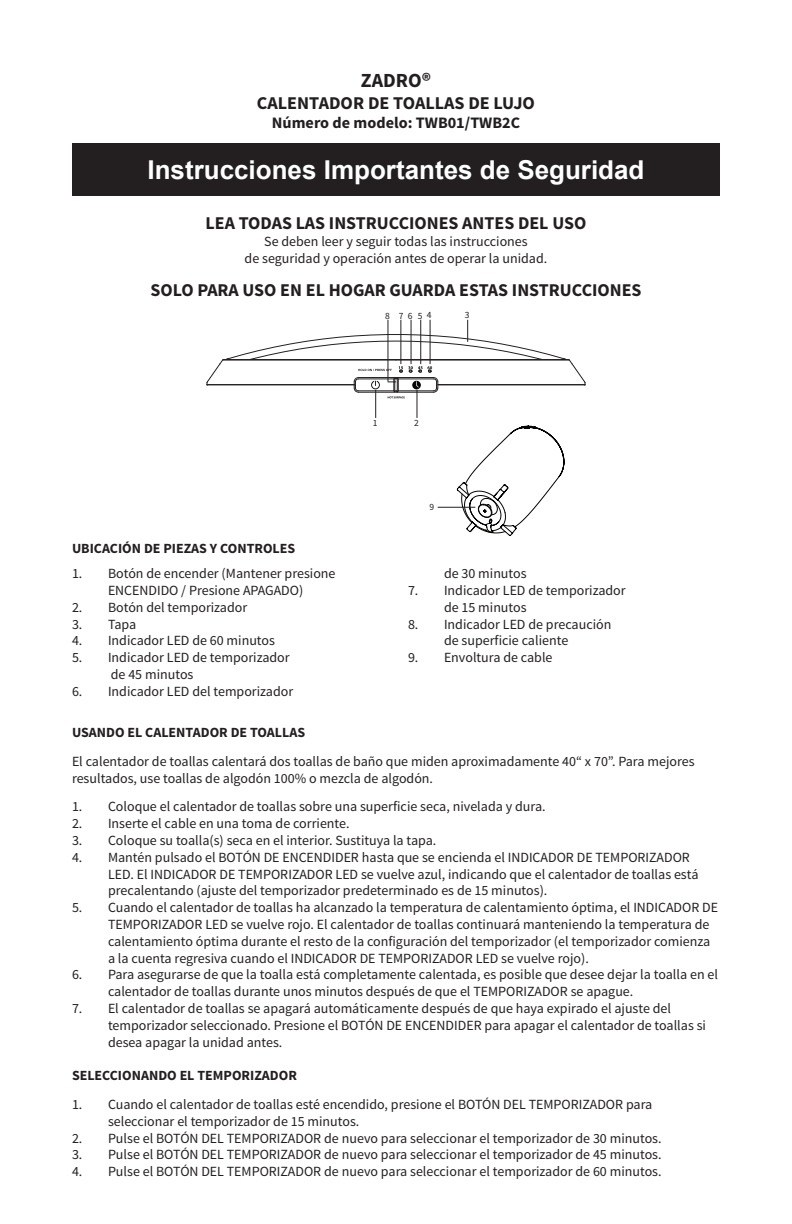
<style>
.page{position:relative;width:792px;height:1224px;background:#fff}
.page>*{position:absolute;margin:0;border:0;box-sizing:border-box;transform-origin:0 0}
.t1{font:700 26px "Arial";color:#fff}
.t2{font:700 20px "Source Sans Pro";color:#231f20}
.t3{font:700 18px "Source Sans Pro";color:#231f20}
.t4{font:700 16px "Source Sans Pro";color:#231f20}
.t5{font:14px/16.8px "Source Sans Pro";color:#231f20}
.t6{font:700 14px "Source Sans Pro";color:#231f20}
.t7{font:9.6px "Source Sans Pro";color:#231f20}
.s1{font-weight:700}
</style>
<div class="page">
<div style="left:72px;top:143px;width:648px;height:53px;background:#231f20"></div>
<svg style="left:457px;top:426px;width:107px;height:110px"></svg>
<hr style="left:438px;top:507px;width:37px;height:1px;background:#231f20">
<svg style="left:207px;top:320px;width:379px;height:98px"></svg>
<p class="t2" style="left:361px;top:68px;width:72px">ZADRO®</p>
<p class="t3" style="left:257px;top:91px;width:280px">CALENTADOR DE TOALLAS DE LUJO</p>
<p class="t4" style="left:272px;top:112px;width:250px">Número de modelo: TWB01/TWB2C</p>
<p class="t1" style="left:148px;top:151px;width:499px">Instrucciones Importantes de Seguridad</p>
<p class="t3" style="left:206px;top:212px;width:382px">LEA TODAS LAS INSTRUCCIONES ANTES DEL USO</p>
<p class="t5" style="left:245px;top:233px;width:304px;text-align:center">Se deben leer y seguir todas las instrucciones<br>de seguridad y operación antes de operar la unidad.</p>
<p class="t3" style="left:150px;top:279px;width:493px">SOLO PARA USO EN EL HOGAR GUARDA ESTAS INSTRUCCIONES</p>
<p class="t7" style="left:418px;top:309px;width:15px">5 4</p>
<p class="t7" style="left:385px;top:309px;width:29px">8 7 6</p>
<p class="t7" style="left:465px;top:309px;width:6px">3</p>
<p class="t6" style="left:72px;top:539px;width:225px">UBICACIÓN DE PIEZAS Y CONTROLES</p>
<p class="t5" style="left:72px;top:565px;width:265px;text-align:center">1. Botón de encender (Mantener presione<br>ENCENDIDO / Presione APAGADO)</p>
<p class="t5" style="left:72px;top:599px;width:177px">2. Botón del temporizador</p>
<p class="t5" style="left:72px;top:616px;width:66px">3. Tapa</p>
<p class="t5" style="left:72px;top:633px;width:205px">4. Indicador LED de 60 minutos</p>
<p class="t5" style="left:111px;top:649px;width:180px;text-indent:-39px">5. Indicador LED de temporizador de 45 minutos</p>
<p class="t5" style="left:72px;top:683px;width:223px">6. Indicador LED del temporizador</p>
<p class="t7" style="left:373px;top:417px;width:6px">1</p>
<p class="t7" style="left:414px;top:417px;width:6px">2</p>
<p class="t7" style="left:430px;top:501px;width:6px">9</p>
<p class="t5" style="left:444px;top:565px;width:84px">de 30 minutos</p>
<p class="t5" style="left:444px;top:582px;width:183px;text-indent:-36px">7. Indicador LED de temporizador de 15 minutos</p>
<p class="t5" style="left:408px;top:616px;width:205px;text-align:center">8. Indicador LED de precaución de superficie caliente</p>
<p class="t5" style="left:408px;top:649px;width:146px">9. Envoltura de cable</p>
<p class="t5" style="left:72px;top:718px;width:624px;line-height:28.8px"><span class="s1">USANDO EL CALENTADOR DE TOALLAS<br></span>El calentador de toallas calentará dos toallas de baño que miden aproximadamente 40“ x 70”. Para mejores</p>
<p class="t5" style="left:72px;top:770px;width:363px">resultados, use toallas de algodón 100% o mezcla de algodón.</p>
<p class="t5" style="left:72px;top:799px;width:475px">1. Coloque el calentador de toallas sobre una superficie seca, nivelada y dura.</p>
<p class="t5" style="left:72px;top:815px;width:279px">2. Inserte el cable en una toma de corriente.</p>
<p class="t5" style="left:72px;top:832px;width:366px">3. Coloque su toalla(s) seca en el interior. Sustituya la tapa.</p>
<p class="t5" style="left:108px;top:849px;width:592px;text-indent:-36px">4. Mantén pulsado el BOTÓN DE ENCENDIDER hasta que se encienda el INDICADOR DE TEMPORIZADOR<br>LED. El INDICADOR DE TEMPORIZADOR LED se vuelve azul, indicando que el calentador de toallas está precalentando (ajuste del temporizador predeterminado es de 15 minutos).</p>
<p class="t5" style="left:108px;top:899px;width:612px;text-indent:-36px">5. Cuando el calentador de toallas ha alcanzado la temperatura de calentamiento óptima, el INDICADOR DE TEMPORIZADOR LED se vuelve rojo. El calentador de toallas continuará manteniendo la temperatura de calentamiento óptima durante el resto de la configuración del temporizador (el temporizador comienza a la cuenta regresiva cuando el INDICADOR DE TEMPORIZADOR LED se vuelve rojo).</p>
<p class="t5" style="left:108px;top:967px;width:612px;text-indent:-36px">6. Para asegurarse de que la toalla está completamente calentada, es posible que desee dejar la toalla en el calentador de toallas durante unos minutos después de que el TEMPORIZADOR se apague.</p>
<p class="t5" style="left:108px;top:1000px;width:600px;text-indent:-36px">7. El calentador de toallas se apagará automáticamente después de que haya expirado el ajuste del temporizador seleccionado. Presione el BOTÓN DE ENCENDIDER para apagar el calentador de toallas si desea apagar la unidad antes.</p>
<p class="t6" style="left:72px;top:1067px;width:226px">SELECCIONANDO EL TEMPORIZADOR</p>
<p class="t5" style="left:108px;top:1096px;width:546px;text-indent:-36px">1. Cuando el calentador de toallas esté encendido, presione el BOTÓN DEL TEMPORIZADOR para seleccionar el temporizador de 15 minutos.</p>
<p class="t5" style="left:72px;top:1130px;width:591px">2. Pulse el BOTÓN DEL TEMPORIZADOR de nuevo para seleccionar el temporizador de 30 minutos.</p>
<p class="t5" style="left:72px;top:1147px;width:591px">3. Pulse el BOTÓN DEL TEMPORIZADOR de nuevo para seleccionar el temporizador de 45 minutos.</p>
<p class="t5" style="left:72px;top:1163px;width:591px">4. Pulse el BOTÓN DEL TEMPORIZADOR de nuevo para seleccionar el temporizador de 60 minutos.</p>
</div>
